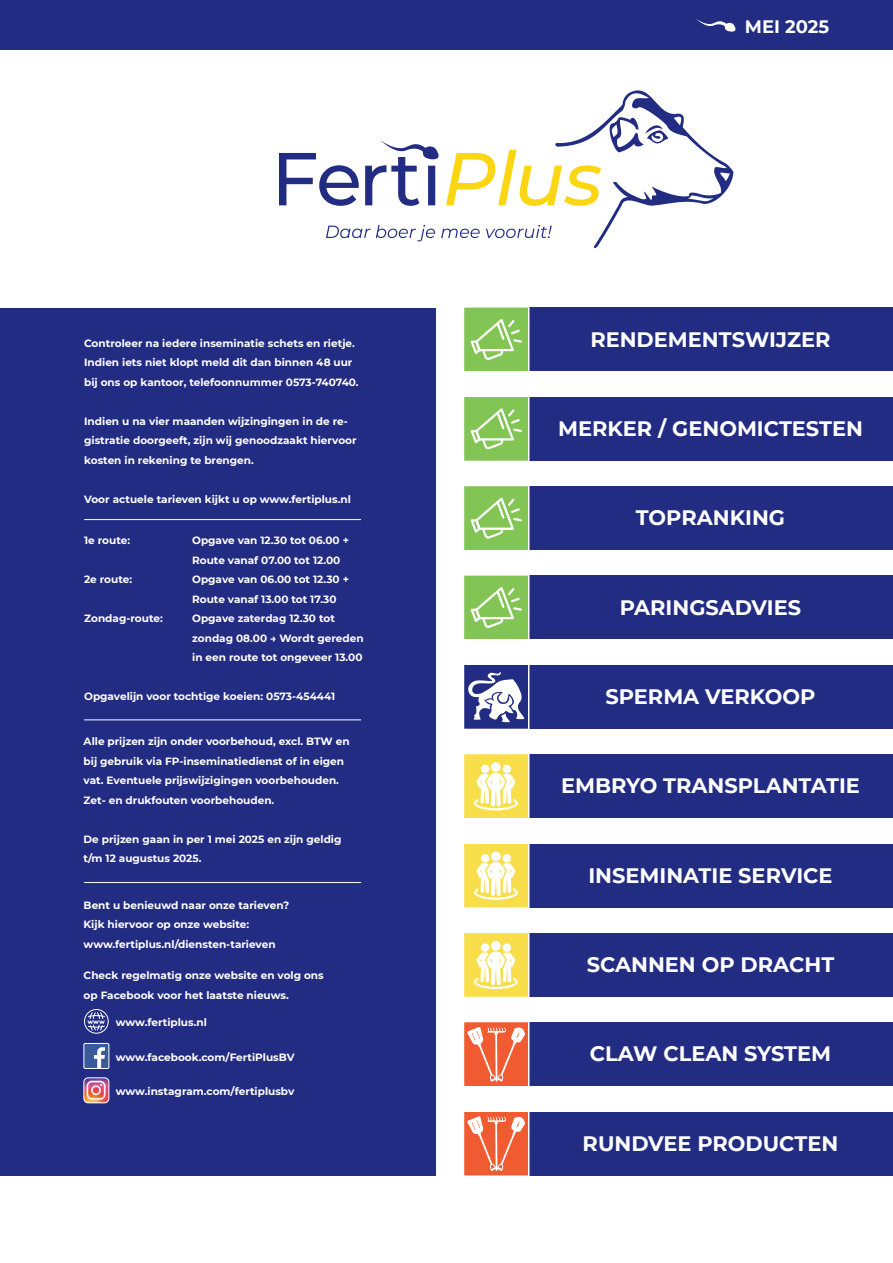
<style>
.page{position:relative;width:893px;height:1263px;background:#fff}
.page>*{position:absolute;margin:0;border:0;box-sizing:border-box;transform-origin:0 0}
.t1{font:700 20.85px "Montserrat";color:#fff}
.t2{font:700 18px "Montserrat";color:#fff}
.t3{font:700 10.5px/19.5px "Montserrat";color:#fff}
</style>
<div class="page">
<div style="left:0;top:0;width:893px;height:50px;background:#222c82"></div>
<div style="left:0;top:308px;width:436px;height:867px;background:#222c82"></div>
<svg style="left:86px;top:1045px;width:21px;height:22px"></svg>
<div style="left:84px;top:1043px;width:25px;height:26px;border:1px solid #fff"></div>
<img style="left:84px;top:1078px;width:25px;height:25px">
<div style="left:84px;top:1077px;width:25px;height:26px;border:1px solid #fff;border-radius:4px"></div>
<svg style="left:87px;top:1012px;width:19px;height:19px"></svg>
<div style="left:84px;top:1009px;width:25px;height:24px;border:1px solid #fff;border-radius:50%"></div>
<hr style="left:84px;top:519px;width:277px;height:1px;background:#fff">
<hr style="left:84px;top:719px;width:277px;height:1px;background:#fff">
<hr style="left:84px;top:882px;width:277px;height:1px;background:#fff">
<svg style="left:279px;top:90px;width:454px;height:158px"></svg>
<div style="left:528px;top:665px;width:365px;height:64px;background:#222c82"></div>
<svg style="left:464px;top:665px;width:66px;height:64px"></svg>
<div style="left:528px;top:754px;width:365px;height:64px;background:#222c82"></div>
<svg style="left:464px;top:754px;width:66px;height:64px"></svg>
<div style="left:528px;top:844px;width:365px;height:63px;background:#222c82"></div>
<svg style="left:464px;top:844px;width:66px;height:64px"></svg>
<div style="left:528px;top:933px;width:365px;height:64px;background:#222c82"></div>
<svg style="left:464px;top:933px;width:66px;height:64px"></svg>
<div style="left:528px;top:1022px;width:365px;height:64px;background:#222c82"></div>
<svg style="left:464px;top:1022px;width:66px;height:64px;background:#f17856"></svg>
<div style="left:528px;top:1112px;width:365px;height:63px;background:#222c82"></div>
<svg style="left:464px;top:1112px;width:66px;height:64px;background:#f17857"></svg>
<div style="left:528px;top:308px;width:365px;height:63px;background:#222c82"></div>
<svg style="left:464px;top:307px;width:66px;height:64px;background:#93cb6c"></svg>
<div style="left:528px;top:397px;width:365px;height:64px;background:#222c82"></div>
<svg style="left:464px;top:397px;width:66px;height:64px;background:#92cb6c"></svg>
<svg style="left:696px;top:19px;width:39px;height:13px"></svg>
<div style="left:528px;top:486px;width:365px;height:64px;background:#222c82"></div>
<svg style="left:464px;top:486px;width:66px;height:64px;background:#92cb6b"></svg>
<div style="left:528px;top:576px;width:365px;height:63px;background:#222c82"></div>
<svg style="left:464px;top:575px;width:66px;height:64px;background:#93cb6c"></svg>
<p class="t3" style="left:84px;top:333px;width:276px">Controleer na iedere inseminatie schets en rietje.<br>Indien iets niet klopt meld dit dan binnen 48 uur bij ons op kantoor, telefoonnummer 0573-740740.</p>
<p class="t3" style="left:84px;top:411px;width:274px">Indien u na vier maanden wijzingingen in de re&shy;gistratie doorgeeft, zijn wij genoodzaakt hiervoor kosten in rekening te brengen.</p>
<p class="t3" style="left:84px;top:489px;width:268px">Voor actuele tarieven kijkt u op www.fertiplus.nl</p>
<p class="t3" style="left:84px;top:530px;width:48px">1e route:</p>
<p class="t3" style="left:192px;top:530px;width:158px">Opgave van 12.30 tot 06.00 +<br>Route vanaf 07.00 tot 12.00</p>
<p class="t3" style="left:84px;top:569px;width:49px">2e route:</p>
<p class="t3" style="left:192px;top:569px;width:158px">Opgave van 06.00 tot 12.30 +<br>Route vanaf 13.00 tot 17.30</p>
<p class="t3" style="left:84px;top:608px;width:80px">Zondag-route:</p>
<p class="t3" style="left:192px;top:608px;width:173px">Opgave zaterdag 12.30 tot zondag 08.00 → Wordt gereden in een route tot ongeveer 13.00</p>
<p class="t3" style="left:84px;top:686px;width:253px">Opgavelijn voor tochtige koeien: 0573-454441</p>
<p class="t3" style="left:84px;top:731px;width:268px">Alle prijzen zijn onder voorbehoud, excl. BTW en bij gebruik via FP-inseminatiedienst of in eigen vat. Eventuele prijswijzigingen voorbehouden.<br>Zet- en drukfouten voorbehouden.</p>
<p class="t3" style="left:84px;top:829px;width:259px">De prijzen gaan in per 1 mei 2025 en zijn geldig t/m 12 augustus 2025.</p>
<p class="t3" style="left:84px;top:895px;width:207px">Bent u benieuwd naar onze tarieven?<br>Kijk hiervoor op onze website: www.fertiplus.nl/diensten-tarieven</p>
<p class="t3" style="left:84px;top:965px;width:242px">Check regelmatig onze website en volg ons op Facebook voor het laatste nieuws.</p>
<p class="t3" style="left:87px;top:1012px;width:121px"><sup>www</sup> www.fertiplus.nl</p>
<p class="t3" style="left:116px;top:1047px;width:180px">www.facebook.com/FertiPlusBV</p>
<p class="t3" style="left:116px;top:1081px;width:180px">www.instagram.com/fertiplusbv</p>
<h2 class="t2" style="left:745px;top:14px;width:86px">MEI 2025</h2>
<h1 class="t1" style="left:590px;top:324px;width:242px">RENDEMENTSWIJZER</h1>
<h1 class="t1" style="left:558px;top:413px;width:306px">MERKER / GENOMICTESTEN</h1>
<h1 class="t1" style="left:636px;top:503px;width:151px">TOPRANKING</h1>
<h1 class="t1" style="left:620px;top:592px;width:183px">PARINGSADVIES</h1>
<h1 class="t1" style="left:605px;top:681px;width:211px">SPERMA VERKOOP</h1>
<h1 class="t1" style="left:561px;top:771px;width:300px">EMBRYO TRANSPLANTATIE</h1>
<h1 class="t1" style="left:588px;top:860px;width:246px">INSEMINATIE SERVICE</h1>
<h1 class="t1" style="left:587px;top:949px;width:249px">SCANNEN OP DRACHT</h1>
<h1 class="t1" style="left:590px;top:1039px;width:243px">CLAW CLEAN SYSTEM</h1>
<h1 class="t1" style="left:583px;top:1128px;width:257px">RUNDVEE PRODUCTEN</h1>
</div>
